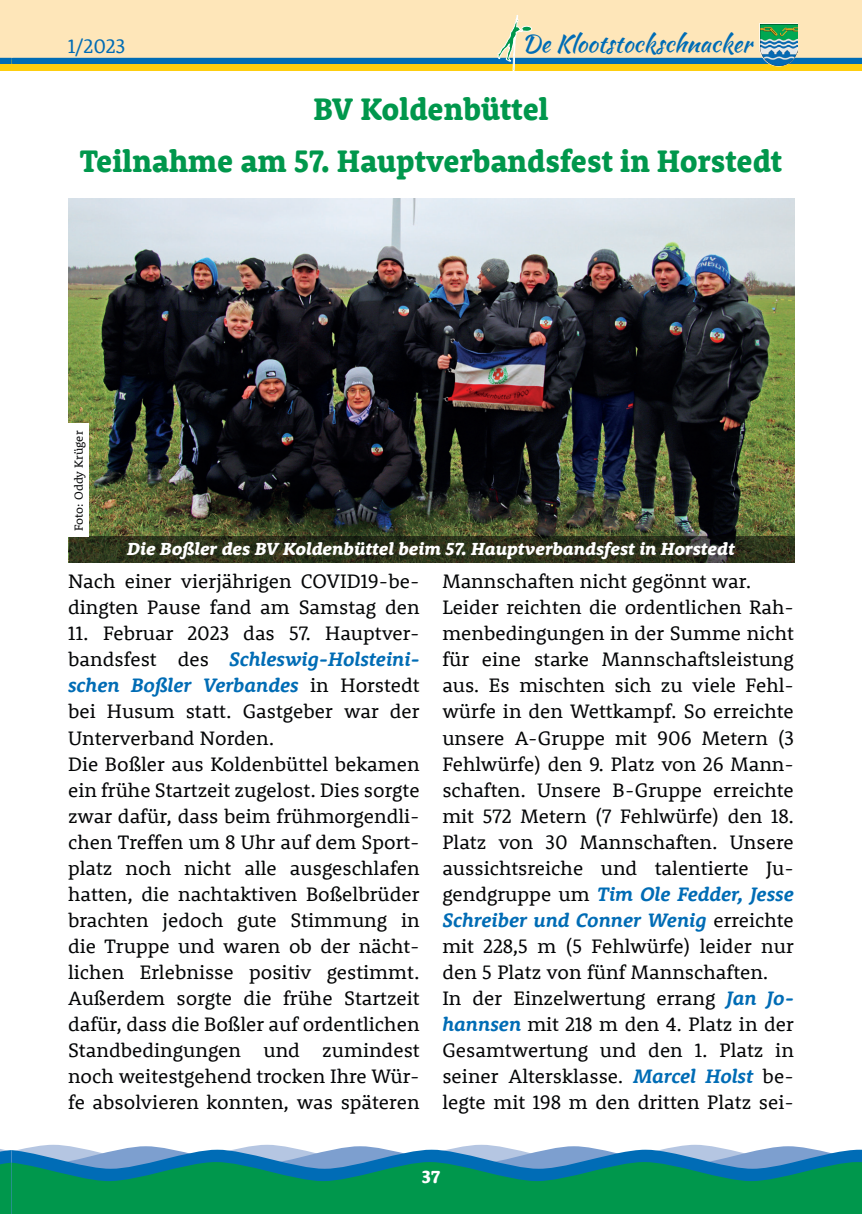
<style>
.page{position:relative;width:862px;height:1214px;background:#fff}
.page>*{position:absolute;margin:0;border:0;box-sizing:border-box;transform-origin:0 0}
.t1{font:800 32px "Rooney";color:#00974c;scale:.92 1}
.t2{font:24px "Kaushan Script";color:#006cb5}
.t3{font:20px/26px "Rooney";color:#040506}
.t4{font:20px "Rooney";color:#006cb5}
.t5{font:italic 800 18px "Rooney";color:#fff}
.t6{font:800 18px "Rooney";color:#fff}
.t7{font:12px "Rooney";color:#040506}
.s1{font-weight:700;font-style:italic;color:#006cb5}
</style>
<div class="page">
<div style="left:12px;top:0;width:850px;height:70px;background:#fee6b9"></div>
<div style="left:0;top:0;width:12px;height:70px;background:#fee6b9"></div>
<div style="left:0;top:60px;width:11px;height:11px;background:#fece0f"></div>
<div style="left:0;top:58px;width:11px;height:6px;background:#006cb5"></div>
<div style="left:11px;top:60px;width:851px;height:11px;background:#fece0f"></div>
<svg style="left:39px;top:1146px;width:772px;height:3px"></svg>
<svg style="left:39px;top:1149px;width:823px;height:12px;background:#6fa0cf"></svg>
<svg style="left:39px;top:1161px;width:823px;height:52px;background:#059063"></svg>
<svg style="left:0;top:1146px;width:39px;height:67px;background:#13956f"></svg>
<div style="left:13px;top:58px;width:849px;height:6px;background:#006cb5"></div>
<svg style="left:759px;top:23px;width:39px;height:20px"></svg>
<svg style="left:759px;top:28px;width:39px;height:38px"></svg>
<svg style="left:498px;top:15px;width:34px;height:56px"></svg>
<img style="left:760px;top:24px;width:37px;height:41px">
<img style="left:68px;top:198px;width:726px;height:364px">
<svg style="left:69px;top:536px;width:725px;height:26px;background:#2d321c"></svg>
<div style="left:67px;top:422px;width:22px;height:114px;background:#fff"></div>
<p class="t4" style="left:68px;top:33px;width:59px">1/2023</p>
<p class="t2" style="left:522px;top:26px;width:232px">De Klootstockschnacker</p>
<h1 class="t1" style="left:313px;top:88px;width:257px">BV Koldenbüttel</h1>
<h1 class="t1" style="left:80px;top:140px;width:765px">Teilnahme am 57. Hauptverbandsfest in Horstedt</h1>
<p class="t7" style="left:71px;top:531px;width:102px;rotate:-90deg">Foto: Oddy Krüger</p>
<p class="t5" style="left:127px;top:537px;width:609px">Die Boßler des BV Koldenbüttel beim 57. Hauptverbandsfest in Horstedt</p>
<p class="t3" style="left:68px;top:568px;width:353px">Nach einer vierjährigen COVID19-be&shy;dingten Pause fand am Samstag den</p>
<p class="t3" style="left:68px;top:620px;width:353px">11. Februar 2023 das 57. Hauptver&shy;bandsfest des <span class="s1">Schleswig-Holsteini&shy;schen Boßler Verbandes</span> in Horstedt bei Husum statt. Gastgeber war der Unterverband Norden.<br>Die Boßler aus Koldenbüttel bekamen ein frühe Startzeit zugelost. Dies sorgte zwar dafür, dass beim frühmorgendli&shy;chen Treffen um 8 Uhr auf dem Sport&shy;platz noch nicht alle ausgeschlafen hatten, die nachtaktiven Boßelbrüder brachten jedoch gute Stimmung in die Truppe und waren ob der nächt&shy;lichen Erlebnisse positiv gestimmt.<br>Außerdem sorgte die frühe Startzeit dafür, dass die Boßler auf ordentlichen Standbedingungen und zumindest noch weitestgehend trocken Ihre Wür&shy;fe absolvieren konnten, was späteren</p>
<p class="t3" style="left:442px;top:568px;width:353px">Mannschaften nicht gegönnt war.<br>Leider reichten die ordentlichen Rah&shy;menbedingungen in der Summe nicht für eine starke Mannschaftsleistung aus. Es mischten sich zu viele Fehl&shy;würfe in den Wettkampf. So erreichte unsere A-Gruppe mit 906 Metern (3<br>Fehlwürfe) den 9. Platz von 26 Mann&shy;schaften. Unsere B-Gruppe erreichte mit 572 Metern (7 Fehlwürfe) den 18.<br>Platz von 30 Mannschaften. Unsere aussichtsreiche und talentierte Ju&shy;gendgruppe um <span class="s1">Tim Ole Fedder, Jesse Schreiber und Conner Wenig</span> erreichte mit 228,5 m (5 Fehlwürfe) leider nur den 5 Platz von fünf Mannschaften.<br>In der Einzelwertung errang <span class="s1">Jan Jo&shy;hannsen</span> mit 218 m den 4. Platz in der Gesamtwertung und den 1. Platz in seiner Altersklasse. <span class="s1">Marcel Holst</span> be&shy;legte mit 198 m den dritten Platz sei-</p>
<p class="t6" style="left:422px;top:1164px;width:20px">37</p>
</div>
